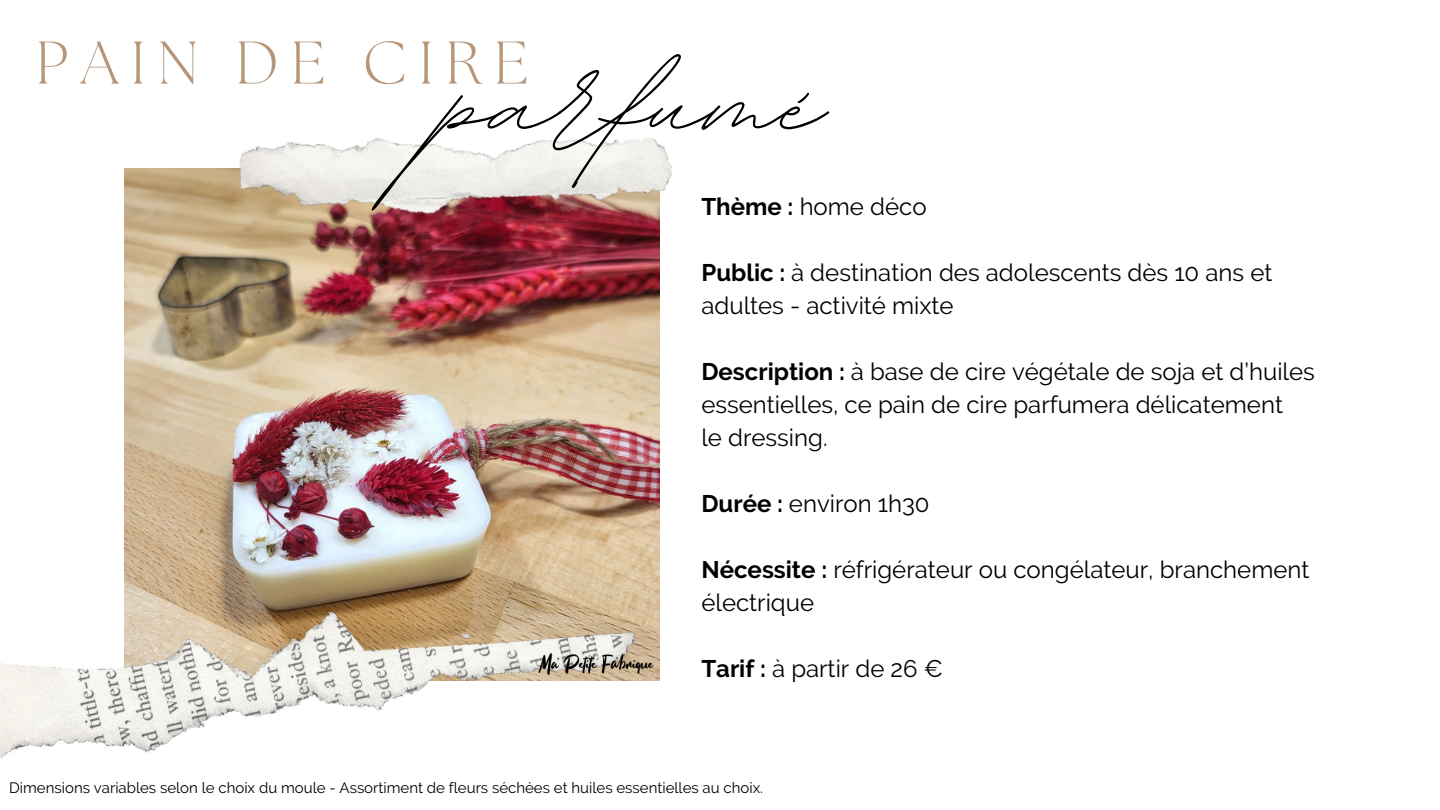
<style>
.page{position:relative;width:1440px;height:810px;background:#fff}
.page>*{position:absolute;margin:0;border:0;box-sizing:border-box;transform-origin:0 0}
.t1{font:200px "BD Script";color:#000}
.t2{font:300 60px "The Seasons";letter-spacing:.2em;color:#b6967a}
.t3{font:24px/33px "Raleway";color:#000}
.t4{font:15px "Raleway";color:#000}
.s1{font-weight:700}
</style>
<div class="page">
<img style="left:125px;top:169px;width:534px;height:511px">
<img style="left:232px;top:137px;width:441px;height:164px">
<img style="left:0;top:612px;width:634px;height:146px">
<img style="left:533px;top:649px;width:127px;height:30px">
<h2 class="t2" style="left:36px;top:24px;width:495px">PAIN DE CIRE</h2>
<h1 class="t1" style="left:444px;top:-57px;width:381px">parfumé</h1>
<p class="t3" style="left:701px;top:189px;width:227px"><span class="s1">Thème :</span> home déco</p>
<p class="t3" style="left:701px;top:255px;width:573px"><span class="s1">Public :</span> à destination des adolescents dès 10 ans et adultes - activité mixte</p>
<p class="t3" style="left:701px;top:354px;width:615px"><span class="s1">Description :</span> à base de cire végétale de soja et d’huiles essentielles, ce pain de cire parfumera délicatement<br>le dressing.</p>
<p class="t3" style="left:701px;top:486px;width:230px"><span class="s1">Durée :</span> environ 1h30</p>
<p class="t3" style="left:701px;top:552px;width:610px"><span class="s1">Nécessite :</span> réfrigérateur ou congélateur, branchement électrique</p>
<p class="t3" style="left:701px;top:651px;width:243px"><span class="s1">Tarif :</span> à partir de 26 €</p>
<p class="t4" style="left:9px;top:779px;width:755px">Dimensions variables selon le choix du moule - Assortiment de fleurs séchées et huiles essentielles au choix.</p>
</div>
